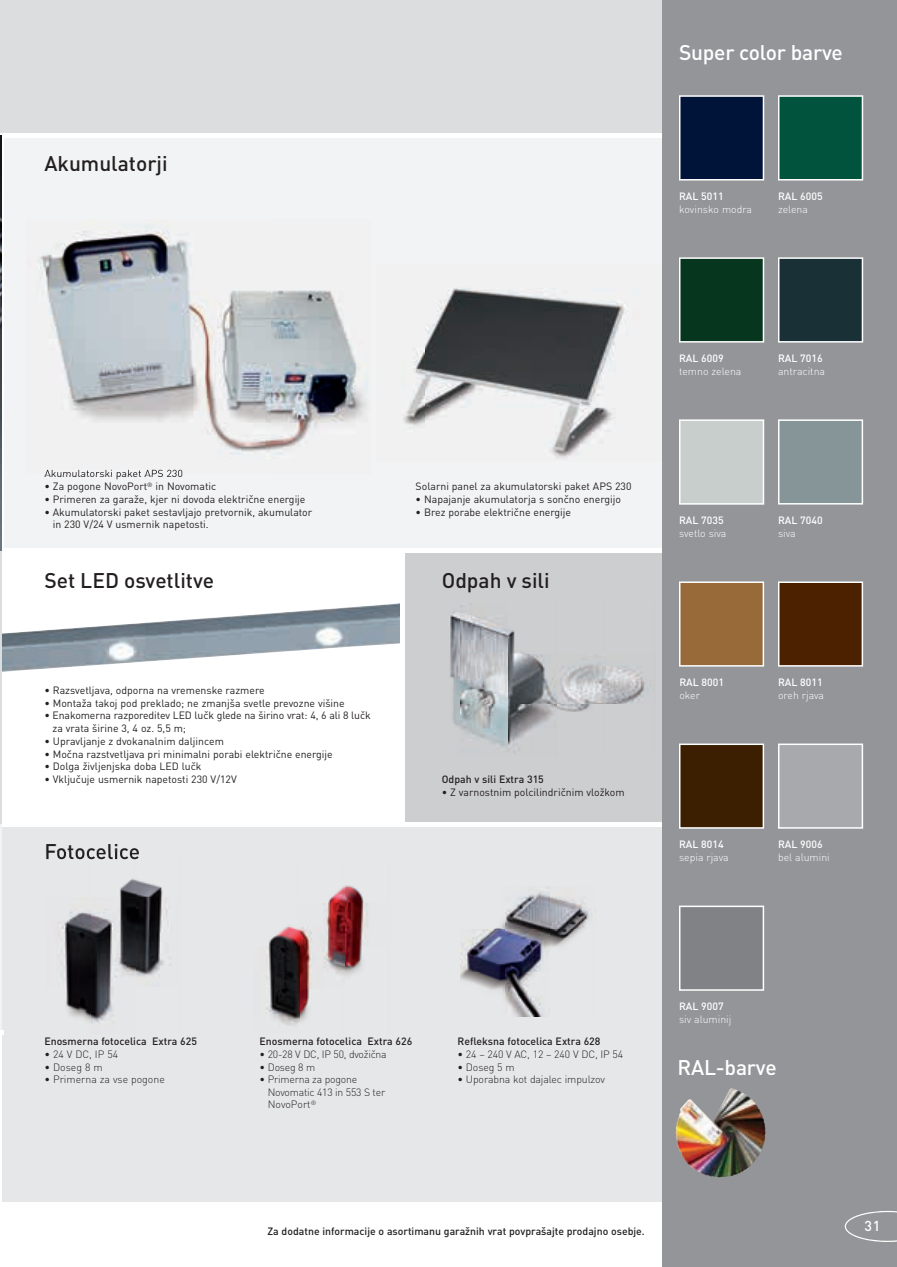
<style>
.page{position:relative;width:897px;height:1267px;background:#fff}
.page>*{position:absolute;margin:0;border:0;box-sizing:border-box;transform-origin:0 0}
.t1{font:500 21px "DIN Pro";color:#231f20}
.t2{font:500 21px "DIN Pro";letter-spacing:-.01em;color:#fff}
.t3{font:500 14.25px "DIN Pro";color:#fff}
.t4{font:10.5px/12.8px "DIN Pro";color:#231f20}
.t5{font:300 10.5px/12.6px "DIN Pro";letter-spacing:-.01em;color:#231f20}
.t6{font:500 10.5px "DIN Pro";color:#231f20}
.t7{font:300 10.5px "DIN Pro";color:#fff}
.t8{font:500 10.5px "DIN Pro";color:#fff}
</style>
<div class="page">
<div style="left:4px;top:136px;width:759px;height:414px;background:#f2f3f4"></div>
<img style="left:403px;top:288px;width:223px;height:170px">
<img style="left:2px;top:603px;width:398px;height:68px">
<div style="left:2px;top:824px;width:761px;height:377px;background:#e6e7e9"></div>
<div style="left:403px;top:551px;width:318px;height:273px;background:#cdced0"></div>
<div style="left:0;top:0;width:763px;height:136px;background:#dcdddf"></div>
<img style="left:47px;top:859px;width:44px;height:163px">
<img style="left:91px;top:859px;width:45px;height:165px">
<img style="left:136px;top:880px;width:35px;height:97px">
<img style="left:46px;top:852px;width:93px;height:7px">
<img style="left:450px;top:606px;width:198px;height:147px">
<img style="left:266px;top:885px;width:102px;height:141px">
<img style="left:460px;top:887px;width:136px;height:129px">
<div style="left:0;top:821px;width:763px;height:5px;background:#fff"></div>
<hr style="left:401px;top:553px;width:4px;height:271px;background:#fff">
<div style="left:0;top:133px;width:763px;height:5px;background:#fff"></div>
<img style="left:39px;top:220px;width:329px;height:254px">
<img style="left:44px;top:470px;width:138px;height:4px">
<div style="left:0;top:548px;width:763px;height:5px;background:#fff"></div>
<hr style="left:0;top:824px;width:2px;height:210px;background:#f2f3f4">
<hr style="left:0;top:551px;width:2px;height:273px;background:#dcdddf">
<svg style="left:0;top:1030px;width:4px;height:4px"></svg>
<img style="left:0;top:136px;width:2px;height:415px">
<div style="left:662px;top:0;width:235px;height:1267px;background:#939598"></div>
<svg style="left:679px;top:95px;width:85px;height:85px;background:#102144"></svg>
<svg style="left:778px;top:95px;width:85px;height:85px;background:#105d49"></svg>
<svg style="left:679px;top:257px;width:85px;height:85px;background:#15432c"></svg>
<svg style="left:778px;top:257px;width:85px;height:85px;background:#263c42"></svg>
<svg style="left:679px;top:419px;width:85px;height:85px;background:#cad0ce"></svg>
<svg style="left:778px;top:419px;width:85px;height:85px"></svg>
<svg style="left:679px;top:581px;width:85px;height:85px;background:#9e7345"></svg>
<svg style="left:778px;top:581px;width:85px;height:85px;background:#562f10"></svg>
<svg style="left:679px;top:743px;width:85px;height:85px;background:#472d10"></svg>
<svg style="left:778px;top:743px;width:85px;height:85px;background:#adadb1"></svg>
<svg style="left:679px;top:905px;width:85px;height:85px;background:#87898c"></svg>
<img style="left:675px;top:1088px;width:90px;height:89px">
<svg style="left:844px;top:1210px;width:53px;height:32px"></svg>
<h1 class="t1" style="left:44px;top:149px;width:125px">Akumulatorji</h1>
<h1 class="t2" style="left:679px;top:39px;width:165px">Super color barve</h1>
<p class="t8" style="left:679px;top:189px;width:46px">RAL 5011</p>
<p class="t7" style="left:679px;top:202px;width:75px">kovinsko modra</p>
<p class="t8" style="left:778px;top:189px;width:46px">RAL 6005</p>
<p class="t7" style="left:778px;top:202px;width:31px">zelena</p>
<p class="t4" style="left:44px;top:467px;width:140px">Akumulatorski paket APS 230</p>
<p class="t4" style="left:44px;top:479px;width:173px">• Za pogone NovoPort<sup>®</sup> in Novomatic</p>
<p class="t4" style="left:44px;top:492px;width:263px">• Primeren za garaže, kjer ni dovoda električne energije</p>
<p class="t4" style="left:53px;top:505px;width:261px;text-indent:-8px">• Akumulatorski paket sestavljajo pretvornik, akumulator in 230 V/24 V usmernik napetosti.</p>
<h1 class="t1" style="left:44px;top:566px;width:171px">Set LED osvetlitve</h1>
<p class="t4" style="left:415px;top:479px;width:217px">Solarni panel za akumulatorski paket APS 230</p>
<p class="t4" style="left:415px;top:492px;width:207px">• Napajanje akumulatorja s sončno energijo</p>
<p class="t4" style="left:415px;top:505px;width:157px">• Brez porabe električne energije</p>
<h1 class="t1" style="left:442px;top:566px;width:109px">Odpah v sili</h1>
<p class="t4" style="left:44px;top:683px;width:222px">• Razsvetljava, odporna na vremenske razmere</p>
<p class="t4" style="left:44px;top:696px;width:302px">• Montaža takoj pod preklado; ne zmanjša svetle prevozne višine</p>
<p class="t4" style="left:53px;top:708px;width:319px;text-indent:-8px">• Enakomerna razporeditev LED lučk glede na širino vrat: 4, 6 ali 8 lučk za vrata širine 3, 4 oz. 5,5 m;</p>
<p class="t4" style="left:44px;top:734px;width:181px">• Upravljanje z dvokanalnim daljincem</p>
<p class="t4" style="left:44px;top:747px;width:290px">• Močna razstvetljava pri minimalni porabi električne energije</p>
<p class="t4" style="left:44px;top:759px;width:159px">• Dolga življenjska doba LED lučk</p>
<p class="t4" style="left:44px;top:772px;width:194px">• Vključuje usmernik napetosti 230 V/12V</p>
<p class="t6" style="left:442px;top:772px;width:104px">Odpah v sili Extra 315</p>
<p class="t4" style="left:442px;top:785px;width:184px">• Z varnostnim polcilindričnim vložkom</p>
<h1 class="t1" style="left:44px;top:837px;width:97px">Fotocelice</h1>
<p class="t8" style="left:679px;top:351px;width:46px">RAL 6009</p>
<p class="t7" style="left:679px;top:364px;width:64px">temno zelena</p>
<p class="t8" style="left:778px;top:351px;width:46px">RAL 7016</p>
<p class="t7" style="left:778px;top:364px;width:49px">antracitna</p>
<p class="t8" style="left:679px;top:513px;width:46px">RAL 7035</p>
<p class="t7" style="left:679px;top:526px;width:49px">svetlo siva</p>
<p class="t8" style="left:778px;top:513px;width:46px">RAL 7040</p>
<p class="t7" style="left:778px;top:526px;width:19px">siva</p>
<p class="t8" style="left:679px;top:675px;width:46px">RAL 8001</p>
<p class="t7" style="left:679px;top:688px;width:22px">oker</p>
<p class="t8" style="left:778px;top:675px;width:46px">RAL 8011</p>
<p class="t7" style="left:778px;top:688px;width:48px">oreh rjava</p>
<p class="t8" style="left:679px;top:837px;width:46px">RAL 8014</p>
<p class="t7" style="left:679px;top:850px;width:51px">sepia rjava</p>
<p class="t8" style="left:778px;top:837px;width:46px">RAL 9006</p>
<p class="t7" style="left:778px;top:850px;width:53px">bel alumini</p>
<p class="t6" style="left:44px;top:1034px;width:154px">Enosmerna fotocelica Extra 625</p>
<p class="t5" style="left:44px;top:1047px;width:75px">• 24 V DC, IP 54</p>
<p class="t5" style="left:44px;top:1060px;width:60px">• Doseg 8 m</p>
<p class="t5" style="left:44px;top:1072px;width:122px">• Primerna za vse pogone</p>
<p class="t6" style="left:260px;top:1034px;width:154px">Enosmerna fotocelica Extra 626</p>
<p class="t5" style="left:260px;top:1047px;width:128px">• 20-28 V DC, IP 50, dvožična</p>
<p class="t5" style="left:260px;top:1060px;width:57px">• Doseg 8 m</p>
<p class="t5" style="left:268px;top:1072px;width:119px;text-indent:-8px">• Primerna za pogone<br>Novomatic 413 in 553 S ter<br>NovoPort<sup>®</sup></p>
<p class="t6" style="left:457px;top:1034px;width:144px">Refleksna fotocelica Extra 628</p>
<p class="t5" style="left:457px;top:1047px;width:167px">• 24 – 240 V AC, 12 – 240 V DC, IP 54</p>
<p class="t5" style="left:457px;top:1060px;width:59px">• Doseg 5 m</p>
<p class="t5" style="left:457px;top:1072px;width:149px">• Uporabna kot dajalec impulzov</p>
<p class="t8" style="left:679px;top:999px;width:46px">RAL 9007</p>
<p class="t7" style="left:679px;top:1012px;width:54px">siv aluminij</p>
<h1 class="t2" style="left:677px;top:1052px;width:101px">RAL-barve</h1>
<p class="t6" style="left:267px;top:1223px;width:379px">Za dodatne informacije o asortimanu garažnih vrat povprašajte prodajno osebje.</p>
<h2 class="t3" style="left:864px;top:1216px;width:17px">31</h2>
</div>
